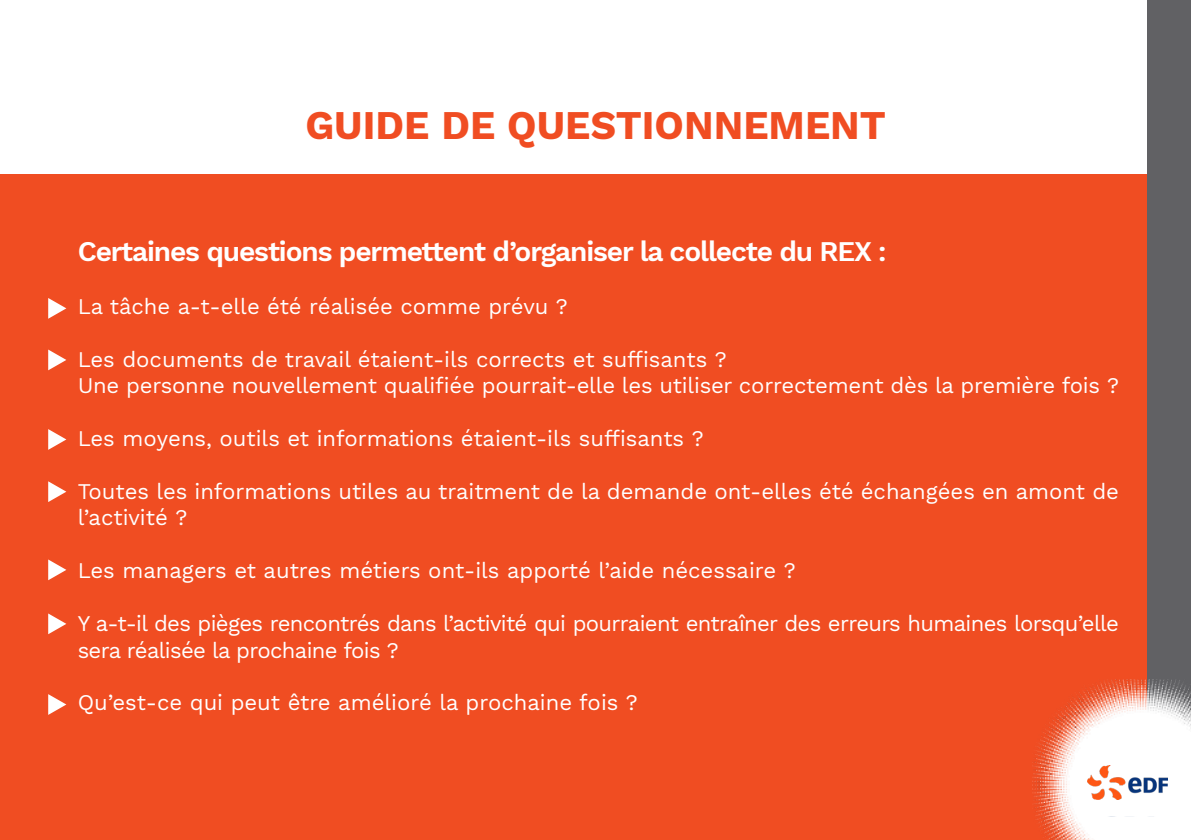
<style>
.page{position:relative;width:1191px;height:840px;background:#fff}
.page>*{position:absolute;margin:0;border:0;box-sizing:border-box;transform-origin:0 0}
.t1{font:700 40px "Work Sans";color:#f04d22}
.t2{font:600 28px "Work Sans";letter-spacing:-.04em;color:#fff}
.t3{font:22px/26.4px "Work Sans";letter-spacing:-.005em;color:#fff}
.t4{font:22px/26.4px "Work Sans";letter-spacing:-.03em;color:#fff}
</style>
<div class="page">
<div style="left:0;top:174px;width:1191px;height:665px;background:#f04d22"></div>
<div style="left:1147px;top:0;width:44px;height:839px;background:#616164"></div>
<img style="left:1032px;top:679px;width:159px;height:160px">
<div style="left:1091px;top:728px;width:85px;height:87px;background:#fff"></div>
<img style="left:1087px;top:764px;width:80px;height:35px">
<svg style="left:48px;top:298px;width:18px;height:20px"></svg>
<svg style="left:48px;top:349px;width:18px;height:21px"></svg>
<svg style="left:48px;top:429px;width:18px;height:20px"></svg>
<svg style="left:48px;top:481px;width:18px;height:21px"></svg>
<svg style="left:48px;top:559px;width:18px;height:21px"></svg>
<svg style="left:48px;top:613px;width:18px;height:21px"></svg>
<svg style="left:48px;top:694px;width:18px;height:20px"></svg>
<p class="t1" style="left:305px;top:102px;width:582px">GUIDE DE QUESTIONNEMENT</p>
<p class="t2" style="left:78px;top:235px;width:810px">Certaines questions permettent d’organiser la collecte du REX :</p>
<p class="t3" style="left:78px;top:294px;width:492px">La tâche a-t-elle été réalisée comme prévu ?</p>
<p class="t3" style="left:78px;top:347px;width:650px">Les documents de travail étaient-ils corrects et suffisants ?</p>
<p class="t3" style="left:78px;top:373px;width:1042px">Une personne nouvellement qualifiée pourrait-elle les utiliser correctement dès la première fois ?</p>
<p class="t3" style="left:78px;top:426px;width:627px">Les moyens, outils et informations étaient-ils suffisants ?</p>
<p class="t3" style="left:78px;top:479px;width:1042px">Toutes les informations utiles au traitment de la demande ont-elles été échangées en amont de l’activité ?</p>
<p class="t3" style="left:78px;top:558px;width:719px">Les managers et autres métiers ont-ils apporté l’aide nécessaire ?</p>
<p class="t4" style="left:78px;top:611px;width:1042px">Y a-t-il des pièges rencontrés dans l’activité qui pourraient entraîner des erreurs humaines lorsqu’elle sera réalisée la prochaine fois ?</p>
<p class="t3" style="left:78px;top:690px;width:561px">Qu’est-ce qui peut être amélioré la prochaine fois ?</p>
</div>
